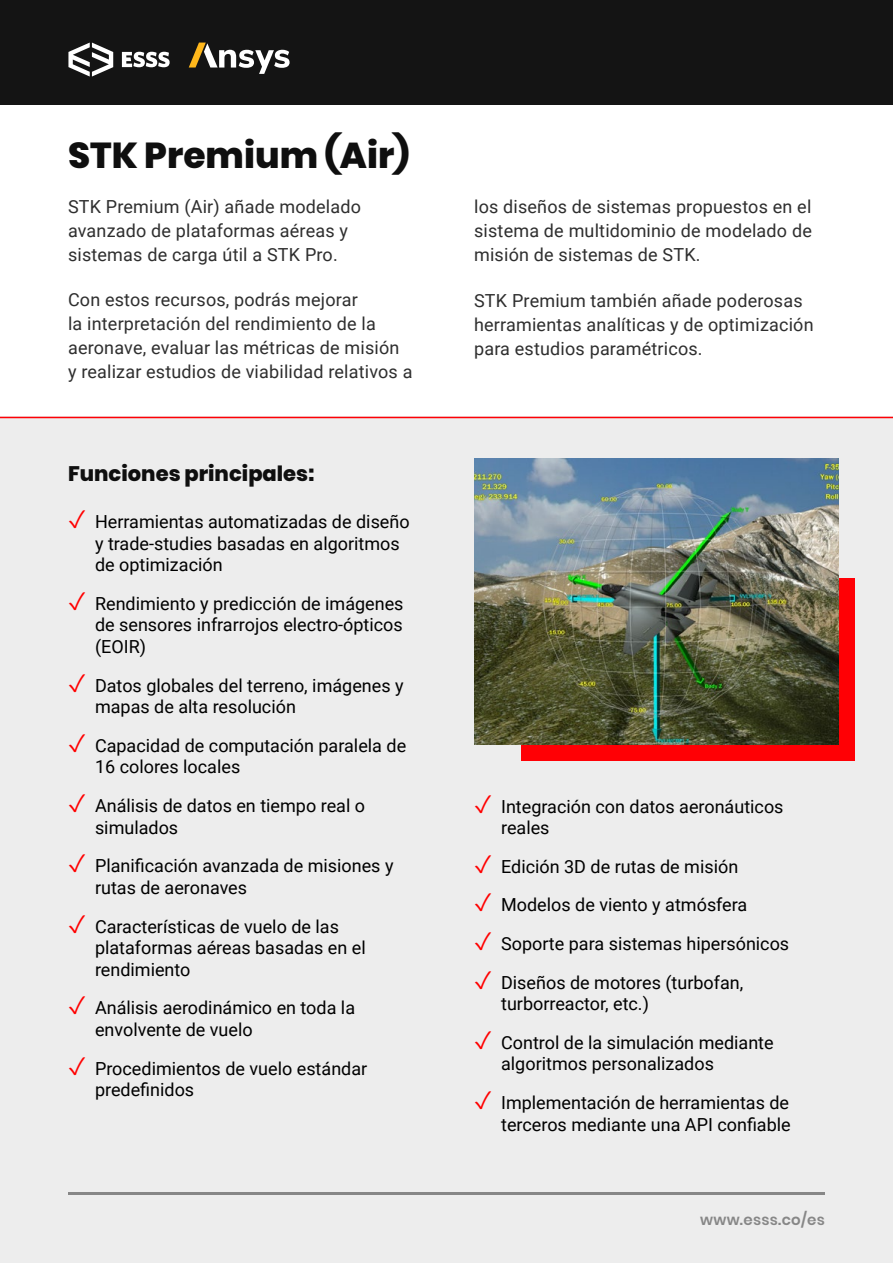
<style>
.page{position:relative;width:893px;height:1263px;background:#fff}
.page>*{position:absolute;margin:0;border:0;box-sizing:border-box;transform-origin:0 0}
.t1{font:800 36px "Poppins";color:#0f0f0f}
.t2{font:800 21px "Poppins";color:#0f0f0f}
.t3{font:18px/21.6px "Roboto";color:#000}
.t4{font:18px/24px "Roboto";letter-spacing:.01em;color:#2e2e2e}
.t5{font:600 15px "Poppins";letter-spacing:.02em;color:#878787}
.s1{color:#f00}
</style>
<div class="page">
<div style="left:0;top:417px;width:893px;height:846px;background:#ededed"></div>
<hr style="left:68px;top:1193px;width:757px;height:2px;background:#878787">
<div style="left:0;top:0;width:893px;height:105px;background:#141414"></div>
<svg style="left:68px;top:43px;width:45px;height:34px"></svg>
<svg style="left:122px;top:52px;width:48px;height:15px"></svg>
<svg style="left:189px;top:43px;width:101px;height:31px"></svg>
<div style="left:521px;top:578px;width:334px;height:183px;background:#ff0005"></div>
<img style="left:474px;top:459px;width:365px;height:286px">
<hr style="left:0;top:417px;width:893px;height:1px;background:#ff0005">
<h1 class="t1" style="left:68px;top:134px;width:343px">STK Premium (Air)</h1>
<p class="t4" style="left:68px;top:194px;width:294px">STK Premium (Air) añade modelado avanzado de plataformas aéreas y sistemas de carga útil a STK Pro.</p>
<p class="t4" style="left:68px;top:287px;width:346px">Con estos recursos, podrás mejorar<br>la interpretación del rendimiento de la aeronave, evaluar las métricas de misión<br>y realizar estudios de viabilidad relativos a</p>
<p class="t2" style="left:68px;top:461px;width:248px">Funciones principales:</p>
<p class="t3" style="left:95px;top:510px;width:316px;text-indent:-27px"><span class="s1">✓</span> Herramientas automatizadas de diseño y trade-studies basadas en algoritmos de optimización</p>
<p class="t3" style="left:95px;top:592px;width:310px;text-align:justify;text-indent:-27px"><span class="s1">✓</span> Rendimiento y predicción de imágenes de sensores infrarrojos electro-ópticos (EOIR)</p>
<p class="t3" style="left:95px;top:674px;width:310px;text-indent:-27px"><span class="s1">✓</span> Datos globales del terreno, imágenes y mapas de alta resolución</p>
<p class="t3" style="left:95px;top:734px;width:313px;text-indent:-27px"><span class="s1">✓</span> Capacidad de computación paralela de<br>16 colores locales</p>
<p class="t3" style="left:95px;top:794px;width:272px;text-indent:-27px"><span class="s1">✓</span> Análisis de datos en tiempo real o simulados</p>
<p class="t3" style="left:95px;top:854px;width:300px;text-indent:-27px"><span class="s1">✓</span> Planificación avanzada de misiones y rutas de aeronaves</p>
<p class="t3" style="left:95px;top:915px;width:272px;text-indent:-27px"><span class="s1">✓</span> Características de vuelo de las plataformas aéreas basadas en el rendimiento</p>
<p class="t3" style="left:95px;top:996px;width:262px;text-indent:-27px"><span class="s1">✓</span> Análisis aerodinámico en toda la envolvente de vuelo</p>
<p class="t3" style="left:95px;top:1057px;width:274px;text-indent:-27px"><span class="s1">✓</span> Procedimientos de vuelo estándar predefinidos</p>
<p class="t4" style="left:474px;top:194px;width:339px;text-align:justify">los diseños de sistemas propuestos en el sistema de multidominio de modelado de misión de sistemas de STK.</p>
<p class="t4" style="left:474px;top:288px;width:341px">STK Premium también añade poderosas herramientas analíticas y de optimización para estudios paramétricos.</p>
<p class="t3" style="left:501px;top:795px;width:284px;text-indent:-27px"><span class="s1">✓</span> Integración con datos aeronáuticos reales</p>
<p class="t3" style="left:474px;top:855px;width:266px"><span class="s1">✓</span> Edición 3D de rutas de misión</p>
<p class="t3" style="left:474px;top:893px;width:275px"><span class="s1">✓</span> Modelos de viento y atmósfera</p>
<p class="t3" style="left:474px;top:932px;width:317px"><span class="s1">✓</span> Soporte para sistemas hipersónicos</p>
<p class="t3" style="left:501px;top:971px;width:244px;text-indent:-27px"><span class="s1">✓</span> Diseños de motores (turbofan, turborreactor, etc.)</p>
<p class="t3" style="left:501px;top:1031px;width:274px;text-indent:-27px"><span class="s1">✓</span> Control de la simulación mediante algoritmos personalizados</p>
<p class="t3" style="left:474px;top:1091px;width:318px;text-align:right"><span class="s1">✓</span> Implementación de herramientas de terceros mediante una API confiable</p>
<p class="t5" style="left:700px;top:1211px;width:126px">www.esss.co/es</p>
</div>
